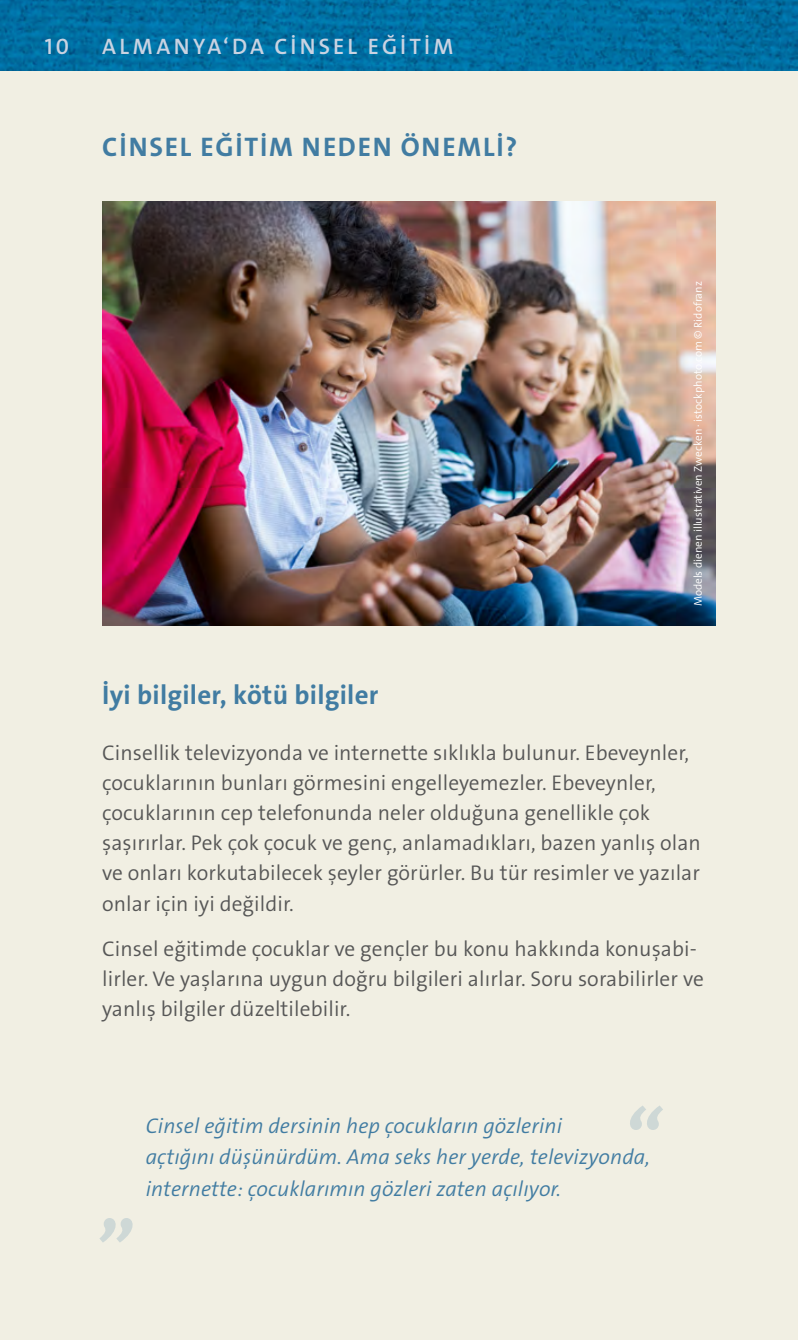
<style>
.page{position:relative;width:798px;height:1340px;background:#fff}
.page>*{position:absolute;margin:0;border:0;box-sizing:border-box;transform-origin:0 0}
.t1{font:76.5px "The Sans LP7 Bld IT";color:#417ca2}
.H1_B{font:27px "The Sans LP7 Bld";letter-spacing:.065em;color:#417ca2}
.H2{font:27px "The Sans LP7 Bld";letter-spacing:.01em;color:#417ca2}
.t2{font:22.5px "The Sans LP6 Se Bld";letter-spacing:.14em;color:#cad3e2}
.H2-2{font:21.38px/30.2px "The Sans LP4 Se Lig";letter-spacing:.005em;color:#565656}
.Copy{font:21.38px/30.2px "The Sans LP4 Se Lig";letter-spacing:.005em;color:#565656}
.Zitate{font:21.38px/31.5px "The Sans LP4 Se Lig IT";letter-spacing:.005em;color:#417ca2}
.Bildnachweis_etc{font:11.25px "The Sans LP4 Se Lig";color:#fff}
</style>
<div class="page">
<div style="left:0;top:0;width:797px;height:1339px;background:#f1efe3"></div>
<img style="left:0;top:0;width:797px;height:70px">
<img style="left:102px;top:202px;width:612px;height:423px">
<p class="t2" style="left:45px;top:32px;width:26px">10</p>
<p class="t2" style="left:102px;top:32px;width:352px">ALMANYA‘DA CİNSEL EĞİTİM</p>
<p class="H1_B" style="left:102px;top:130px;width:416px">CİNSEL EĞİTİM NEDEN ÖNEMLİ?</p>
<p class="Bildnachweis_etc" style="left:690px;top:606px;width:327px;rotate:-90deg">Models dienen illustrativen Zwecken · istockphoto.com © Ridofranz</p>
<p class="H2" style="left:102px;top:677px;width:278px">İyi bilgiler, kötü bilgiler</p>
<p class="H2-2" style="left:102px;top:737px;width:600px">Cinsellik televizyonda ve internette sıklıkla bulunur. Ebeveynler, çocuklarının bunları görmesini engelleyemezler. Ebeveynler, çocuklarının cep telefonunda neler olduğuna genellikle çok şaşırırlar. Pek çok çocuk ve genç, anlamadıkları, bazen yanlış olan ve onları korkutabilecek şeyler görürler. Bu tür resimler ve yazılar onlar için iyi değildir.</p>
<p class="Copy" style="left:102px;top:933px;width:603px">Cinsel eğitimde çocuklar ve gençler bu konu hakkında konuşabi&shy;lirler. Ve yaşlarına uygun doğru bilgileri alırlar. Soru sorabilirler ve yanlış bilgiler düzeltilebilir.</p>
<h1 class="t1" style="left:102px;top:1154px;width:38px">„</h1>
<h1 class="t1" style="left:622px;top:1088px;width:38px">“</h1>
<p class="Zitate" style="left:146px;top:1110px;width:505px">Cinsel eğitim dersinin hep çocukların gözlerini<br>açtığını düşünürdüm. Ama seks her yerde, televizyonda, internette: çocuklarımın gözleri zaten açılıyor.</p>
</div>
